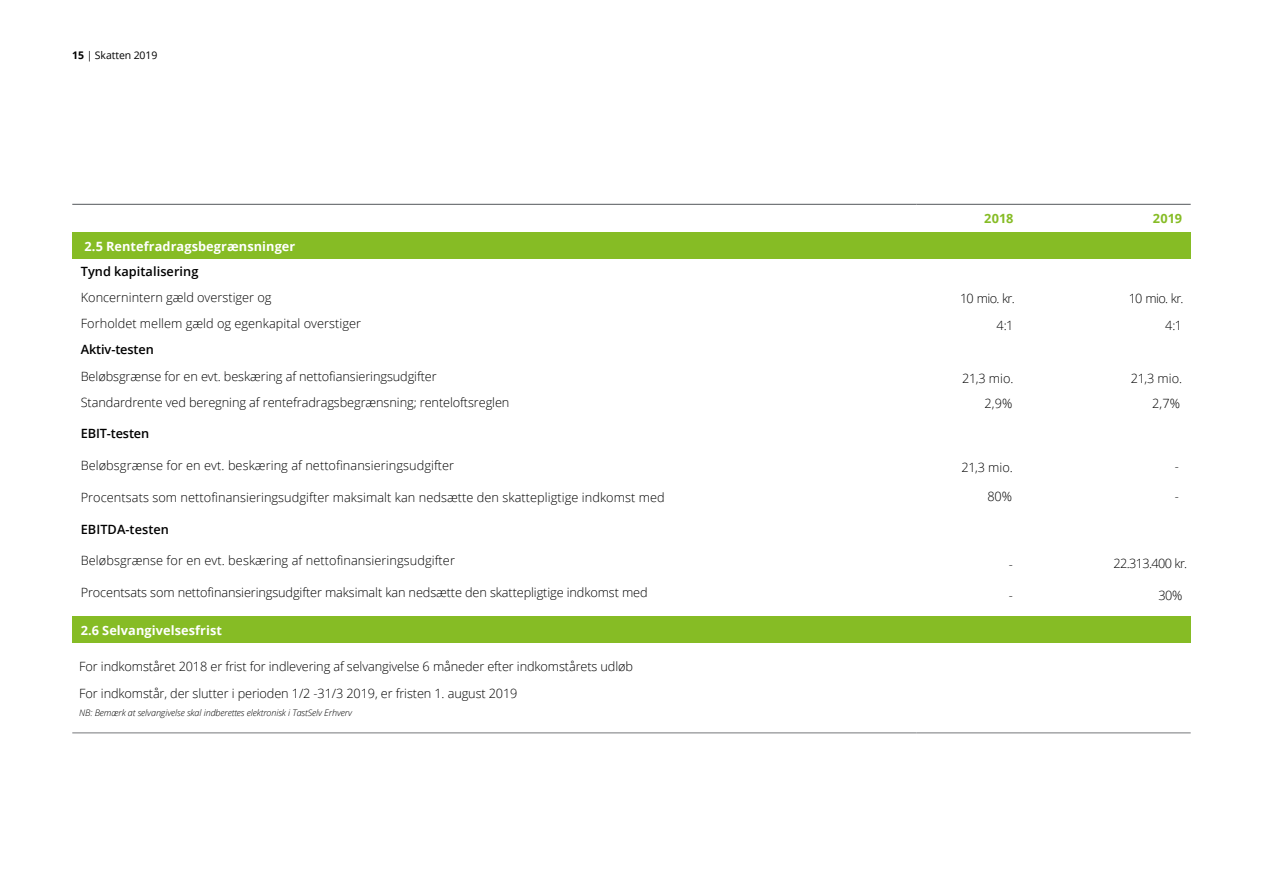
<style>
.page{position:relative;width:1263px;height:893px;background:#fff}
.page>*{position:absolute;margin:0;border:0;box-sizing:border-box;transform-origin:0 0}
.t1{font:300 12.75px/26.1px "Open Sans";letter-spacing:-.01em;color:#000}
.t2{font:600 12.75px "Open Sans";letter-spacing:.005em;color:#000}
.t3{font:700 12.75px "Open Sans";letter-spacing:.005em;color:#fff}
.t4{font:300 12.75px "Open Sans";letter-spacing:-.05em;color:#000}
.t5{font:700 12.75px "Open Sans";letter-spacing:.01em;color:#86bc25}
.t6{font:italic 300 9px "Open Sans";letter-spacing:-.01em;color:#000}
</style>
<div class="page">
<hr style="left:72px;top:204px;width:844px;height:1px;background:#53565a">
<hr style="left:916px;top:204px;width:106px;height:1px;background:#53565a">
<hr style="left:1022px;top:204px;width:169px;height:1px;background:#53565a">
<hr style="left:72px;top:732px;width:844px;height:1px;background:#75787b">
<hr style="left:916px;top:732px;width:106px;height:1px;background:#75787b">
<hr style="left:1022px;top:732px;width:169px;height:1px;background:#75787b">
<div style="left:72px;top:617px;width:1119px;height:26px;background:#86bc25"></div>
<div style="left:72px;top:233px;width:1119px;height:26px;background:#86bc25"></div>
<p class="t3" style="left:85px;top:238px;width:212px">2.5 Rentefradragsbegrænsninger</p>
<p class="t2" style="left:81px;top:263px;width:119px">Tynd kapitalisering</p>
<p class="t1" style="left:81px;top:284px;width:282px">Koncernintern gæld overstiger og<br>Forholdet mellem gæld og egenkapital overstiger</p>
<p class="t2" style="left:81px;top:341px;width:75px">Aktiv-testen</p>
<p class="t1" style="left:81px;top:362px;width:430px">Beløbsgrænse for en evt. beskæring af nettofiansieringsudgifter<br>Standardrente ved beregning af rentefradragsbegrænsning; renteloftsreglen</p>
<p class="t2" style="left:81px;top:425px;width:70px">EBIT-testen</p>
<p class="t1" style="left:81px;top:452px;width:375px">Beløbsgrænse for en evt. beskæring af nettofinansieringsudgifter</p>
<p class="t1" style="left:81px;top:484px;width:585px">Procentsats som nettofinansieringsudgifter maksimalt kan nedsætte den skattepligtige indkomst med</p>
<p class="t2" style="left:81px;top:520px;width:90px">EBITDA-testen</p>
<p class="t1" style="left:81px;top:547px;width:376px">Beløbsgrænse for en evt. beskæring af nettofinansieringsudgifter</p>
<p class="t1" style="left:81px;top:579px;width:568px">Procentsats som nettofinansieringsudgifter maksimalt kan nedsætte den skattepligtige indkomst med</p>
<p class="t3" style="left:81px;top:621px;width:143px">2.6 Selvangivelsesfrist</p>
<p class="t1" style="left:79px;top:653px;width:555px;line-height:26.8px">For indkomståret 2018 er frist for indlevering af selvangivelse 6 måneder efter indkomstårets udløb<br>For indkomstår, der slutter i perioden 1/2 -31/3 2019, er fristen 1. august 2019</p>
<p class="t6" style="left:79px;top:706px;width:274px">NB: Bemærk at selvangivelse skal indberettes elektronisk i TastSelv Erhverv</p>
<p class="t5" style="left:984px;top:209px;width:31px">2018</p>
<p class="t5" style="left:1153px;top:209px;width:31px">2019</p>
<p class="t1" style="left:960px;top:285px;width:56px">10 mio. kr.</p>
<p class="t1" style="left:1129px;top:285px;width:56px">10 mio. kr.</p>
<p class="t1" style="left:996px;top:312px;width:18px">4:1</p>
<p class="t1" style="left:1165px;top:312px;width:18px">4:1</p>
<p class="t1" style="left:962px;top:364px;width:53px">21,3 mio.</p>
<p class="t1" style="left:1131px;top:364px;width:53px">21,3 mio.</p>
<p class="t1" style="left:984px;top:390px;width:30px">2,9%</p>
<p class="t1" style="left:1152px;top:390px;width:30px">2,7%</p>
<p class="t1" style="left:961px;top:454px;width:53px">21,3 mio.</p>
<p class="t1" style="left:1175px;top:453px;width:6px">-</p>
<p class="t1" style="left:987px;top:483px;width:26px">80%</p>
<p class="t1" style="left:1175px;top:483px;width:6px">-</p>
<p class="t1" style="left:1009px;top:551px;width:6px">-</p>
<p class="t4" style="left:1114px;top:554px;width:75px">22.313.400 kr.</p>
<p class="t1" style="left:1009px;top:581px;width:6px">-</p>
<p class="t1" style="left:1158px;top:582px;width:26px">30%</p>
</div>
